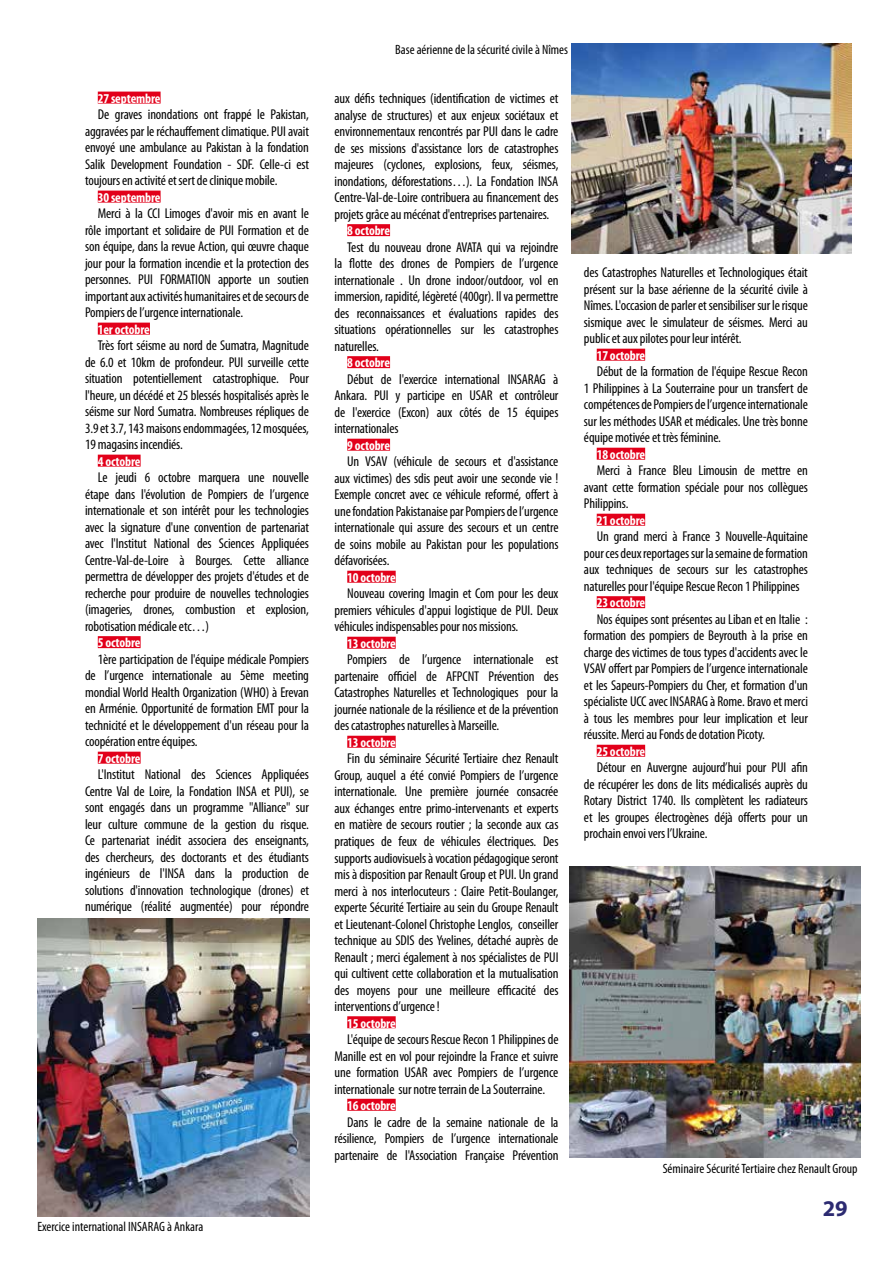
<style>
.page{position:relative;width:893px;height:1263px;background:#fff}
.page>*{position:absolute;margin:0;border:0;box-sizing:border-box;transform-origin:0 0}
.t1{font:700 22.5px "Myriad Pro";color:#2c2a71}
.t2{font:condensed 14.25px/16.5px "Myriad Pro";letter-spacing:-.01em;color:#000;text-align:justify}
.t3{font:700 condensed 13.5px "Myriad Pro";letter-spacing:-.01em;color:#fff}
.t4{font:condensed 13.5px "Myriad Pro";color:#000}
</style>
<div class="page">
<div style="left:98px;top:92px;width:63px;height:12px;background:#e2001a"></div>
<div style="left:98px;top:191px;width:63px;height:12px;background:#e2001a"></div>
<div style="left:98px;top:323px;width:52px;height:12px;background:#e2001a"></div>
<div style="left:98px;top:455px;width:43px;height:12px;background:#e2001a"></div>
<div style="left:98px;top:636px;width:43px;height:12px;background:#e2001a"></div>
<div style="left:98px;top:752px;width:43px;height:12px;background:#e2001a"></div>
<div style="left:347px;top:224px;width:43px;height:12px;background:#e2001a"></div>
<div style="left:347px;top:356px;width:43px;height:12px;background:#e2001a"></div>
<div style="left:347px;top:439px;width:43px;height:12px;background:#e2001a"></div>
<div style="left:347px;top:571px;width:49px;height:12px;background:#e2001a"></div>
<div style="left:347px;top:637px;width:49px;height:12px;background:#e2001a"></div>
<div style="left:347px;top:736px;width:49px;height:12px;background:#e2001a"></div>
<div style="left:347px;top:1016px;width:49px;height:12px;background:#e2001a"></div>
<div style="left:347px;top:1099px;width:49px;height:12px;background:#e2001a"></div>
<div style="left:597px;top:349px;width:48px;height:12px;background:#e2001a"></div>
<div style="left:597px;top:448px;width:48px;height:12px;background:#e2001a"></div>
<div style="left:597px;top:514px;width:48px;height:12px;background:#e2001a"></div>
<div style="left:597px;top:596px;width:48px;height:12px;background:#e2001a"></div>
<div style="left:597px;top:745px;width:48px;height:12px;background:#e2001a"></div>
<img style="left:37px;top:919px;width:272px;height:297px">
<img style="left:569px;top:866px;width:291px;height:291px">
<img style="left:571px;top:43px;width:281px;height:211px">
<p class="t3" style="left:98px;top:90px;width:64px">27 septembre</p>
<p class="t2" style="left:85px;top:106px;width:225px;text-indent:13px">De graves inondations ont frappé le Pakistan, aggravées par le réchauffement climatique. PUI avait envoyé une ambulance au Pakistan à la fondation Salik Development Foundation - SDF. Celle-ci est toujours en activité et sert de clinique mobile.</p>
<p class="t3" style="left:98px;top:189px;width:64px">30 septembre</p>
<p class="t2" style="left:85px;top:205px;width:225px;text-indent:13px">Merci à la CCI Limoges d'avoir mis en avant le rôle important et solidaire de PUI Formation et de son équipe, dans la revue Action, qui œuvre chaque jour pour la formation incendie et la protection des personnes. PUI FORMATION apporte un soutien important aux activités humanitaires et de secours de Pompiers de l’urgence internationale.</p>
<p class="t3" style="left:98px;top:321px;width:54px">1er octobre</p>
<p class="t2" style="left:85px;top:337px;width:225px;text-indent:13px">Très fort séisme au nord de Sumatra, Magnitude de 6.0 et 10km de profondeur. PUI surveille cette situation potentiellement catastrophique. Pour l'heure, un décédé et 25 blessés hospitalisés après le séisme sur Nord Sumatra. Nombreuses répliques de 3.9 et 3.7, 143 maisons endommagées, 12 mosquées, 19 magasins incendiés.</p>
<p class="t3" style="left:98px;top:453px;width:44px">4 octobre</p>
<p class="t2" style="left:85px;top:469px;width:225px;text-indent:13px">Le jeudi 6 octobre marquera une nouvelle étape dans l'évolution de Pompiers de l’urgence internationale et son intérêt pour les technologies avec la signature d'une convention de partenariat avec l'Institut National des Sciences Appliquées Centre-Val-de-Loire à Bourges. Cette alliance permettra de développer des projets d'études et de recherche pour produire de nouvelles technologies (imageries, drones, combustion et explosion, robotisation médicale etc…)</p>
<p class="t3" style="left:98px;top:634px;width:44px">5 octobre</p>
<p class="t2" style="left:85px;top:651px;width:225px;text-indent:13px">1ère participation de l'équipe médicale Pompiers de l’urgence internationale au 5ème meeting mondial World Health Organization (WHO) à Erevan en Arménie. Opportunité de formation EMT pour la technicité et le développement d'un réseau pour la coopération entre équipes.</p>
<p class="t3" style="left:98px;top:750px;width:44px">7 octobre</p>
<p class="t2" style="left:85px;top:766px;width:225px;text-indent:13px">L'Institut National des Sciences Appliquées Centre Val de Loire, la Fondation INSA et PUI), se sont engagés dans un programme "Alliance" sur leur culture commune de la gestion du risque.<br>Ce partenariat inédit associera des enseignants, des chercheurs, des doctorants et des étudiants ingénieurs de l'INSA dans la production de solutions d'innovation technologique (drones) et numérique (réalité augmentée) pour répondre</p>
<p class="t4" style="left:37px;top:1219px;width:167px">Exercice international INSARAG à Ankara</p>
<p class="t4" style="left:395px;top:41px;width:174px">Base aérienne de la sécurité civile à Nîmes</p>
<p class="t2" style="left:334px;top:90px;width:225px">aux défis techniques (identification de victimes et analyse de structures) et aux enjeux sociétaux et environnementaux rencontrés par PUI dans le cadre de ses missions d'assistance lors de catastrophes majeures (cyclones, explosions, feux, séismes, inondations, déforestations…). La Fondation INSA Centre-Val-de-Loire contribuera au financement des projets grâce au mécénat d'entreprises partenaires.</p>
<p class="t3" style="left:347px;top:222px;width:44px">8 octobre</p>
<p class="t2" style="left:334px;top:239px;width:225px;text-indent:13px">Test du nouveau drone AVATA qui va rejoindre la flotte des drones de Pompiers de l’urgence internationale . Un drone indoor/outdoor, vol en immersion, rapidité, légèreté (400gr). Il va permettre des reconnaissances et évaluations rapides des situations opérationnelles sur les catastrophes naturelles.</p>
<p class="t3" style="left:347px;top:354px;width:44px">8 octobre</p>
<p class="t2" style="left:334px;top:371px;width:225px;text-indent:13px">Début de l'exercice international INSARAG à Ankara. PUI y participe en USAR et contrôleur de l'exercice (Excon) aux côtés de 15 équipes internationales</p>
<p class="t3" style="left:347px;top:437px;width:44px">9 octobre</p>
<p class="t2" style="left:334px;top:453px;width:225px;text-indent:13px">Un VSAV (véhicule de secours et d'assistance aux victimes) des sdis peut avoir une seconde vie !<br>Exemple concret avec ce véhicule reformé, offert à une fondation Pakistanaise par Pompiers de l’urgence internationale qui assure des secours et un centre de soins mobile au Pakistan pour les populations défavorisées.</p>
<p class="t3" style="left:347px;top:569px;width:50px">10 octobre</p>
<p class="t2" style="left:334px;top:585px;width:225px;text-indent:13px">Nouveau covering Imagin et Com pour les deux premiers véhicules d'appui logistique de PUI. Deux véhicules indispensables pour nos missions.</p>
<p class="t3" style="left:347px;top:635px;width:50px">13 octobre</p>
<p class="t2" style="left:334px;top:651px;width:225px;text-indent:13px">Pompiers de l’urgence internationale est partenaire officiel de AFPCNT Prévention des Catastrophes Naturelles et Technologiques pour la journée nationale de la résilience et de la prévention des catastrophes naturelles à Marseille.</p>
<p class="t3" style="left:347px;top:734px;width:50px">13 octobre</p>
<p class="t2" style="left:334px;top:750px;width:225px;text-indent:13px">Fin du séminaire Sécurité Tertiaire chez Renault Group, auquel a été convié Pompiers de l’urgence internationale. Une première journée consacrée aux échanges entre primo-intervenants et experts en matière de secours routier ; la seconde aux cas pratiques de feux de véhicules électriques. Des supports audiovisuels à vocation pédagogique seront mis à disposition par Renault Group et PUI. Un grand merci à nos interlocuteurs : Claire Petit-Boulanger, experte Sécurité Tertiaire au sein du Groupe Renault et Lieutenant-Colonel Christophe Lenglos, conseiller technique au SDIS des Yvelines, détaché auprès de Renault ; merci également à nos spécialistes de PUI qui cultivent cette collaboration et la mutualisation des moyens pour une meilleure efficacité des interventions d’urgence !</p>
<p class="t3" style="left:347px;top:1014px;width:50px">15 octobre</p>
<p class="t2" style="left:334px;top:1031px;width:225px;text-indent:13px">L'équipe de secours Rescue Recon 1 Philippines de Manille est en vol pour rejoindre la France et suivre une formation USAR avec Pompiers de l’urgence internationale sur notre terrain de La Souterraine.</p>
<p class="t3" style="left:347px;top:1097px;width:50px">16 octobre</p>
<p class="t2" style="left:334px;top:1113px;width:225px;text-indent:13px">Dans le cadre de la semaine nationale de la résilience, Pompiers de l’urgence internationale partenaire de l'Association Française Prévention</p>
<p class="t2" style="left:584px;top:264px;width:225px">des Catastrophes Naturelles et Technologiques était présent sur la base aérienne de la sécurité civile à Nîmes. L'occasion de parler et sensibiliser sur le risque sismique avec le simulateur de séismes. Merci au public et aux pilotes pour leur intérêt.</p>
<p class="t3" style="left:597px;top:347px;width:50px">17 octobre</p>
<p class="t2" style="left:584px;top:363px;width:225px;text-indent:13px">Début de la formation de l'équipe Rescue Recon 1 Philippines à La Souterraine pour un transfert de compétences de Pompiers de l’urgence internationale sur les méthodes USAR et médicales. Une très bonne équipe motivée et très féminine.</p>
<p class="t3" style="left:597px;top:446px;width:50px">18 octobre</p>
<p class="t2" style="left:584px;top:462px;width:225px;text-indent:13px">Merci à France Bleu Limousin de mettre en avant cette formation spéciale pour nos collègues Philippins.</p>
<p class="t3" style="left:597px;top:512px;width:50px">21 octobre</p>
<p class="t2" style="left:584px;top:528px;width:225px;text-indent:13px">Un grand merci à France 3 Nouvelle-Aquitaine pour ces deux reportages sur la semaine de formation aux techniques de secours sur les catastrophes naturelles pour l'équipe Rescue Recon 1 Philippines</p>
<p class="t3" style="left:597px;top:594px;width:50px">23 octobre</p>
<p class="t2" style="left:584px;top:611px;width:225px;text-indent:13px">Nos équipes sont présentes au Liban et en Italie : formation des pompiers de Beyrouth à la prise en charge des victimes de tous types d'accidents avec le VSAV offert par Pompiers de l’urgence internationale et les Sapeurs-Pompiers du Cher, et formation d'un spécialiste UCC avec INSARAG à Rome. Bravo et merci à tous les membres pour leur implication et leur réussite. Merci au Fonds de dotation Picoty.</p>
<p class="t3" style="left:597px;top:743px;width:50px">25 octobre</p>
<p class="t2" style="left:584px;top:759px;width:225px;text-indent:13px">Détour en Auvergne aujourd’hui pour PUI afin de récupérer les dons de lits médicalisés auprès du Rotary District 1740. Ils complètent les radiateurs et les groupes électrogènes déjà offerts pour un prochain envoi vers l’Ukraine.</p>
<p class="t4" style="left:663px;top:1160px;width:196px">Séminaire Sécurité Tertiaire chez Renault Group</p>
<h1 class="t1" style="left:823px;top:1194px;width:26px">29</h1>
</div>
